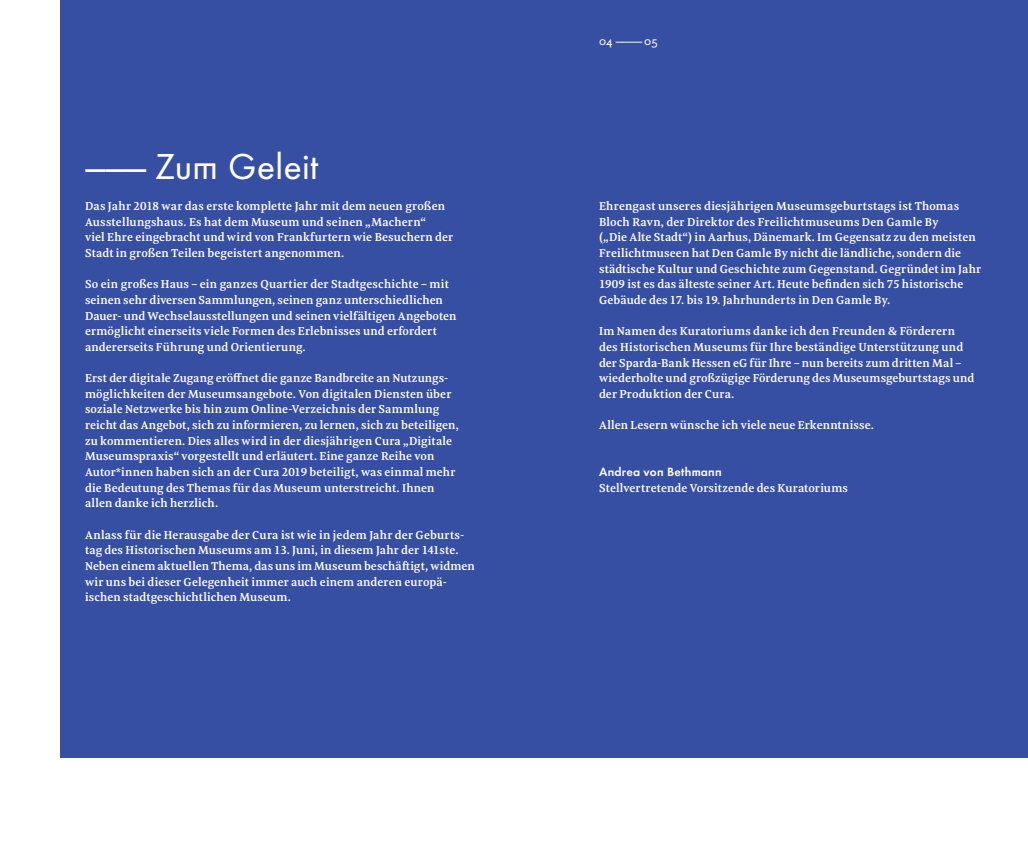
<style>
.page{position:relative;width:1028px;height:851px;background:#fff}
.page>*{position:absolute;margin:0;border:0;box-sizing:border-box;transform-origin:0 0}
.t1{font:37.5px "Futura HMF Book Os F";letter-spacing:-.005em;color:#fff}
.t2{font:600 12.5px "Futura HMF";letter-spacing:.015em;color:#fff}
.t3{font:12.5px "Futura HMF Book Os F";color:#fff}
.t4{font:600 11.88px/15.6px "Meret Pro";letter-spacing:.005em;color:#fff}
</style>
<div class="page">
<div style="left:60px;top:0;width:968px;height:757px;background:#374fa2"></div>
<h1 class="t1" style="left:85px;top:143px;width:235px">——— Zum Geleit</h1>
<p class="t4" style="left:85px;top:198px;width:370px">Das Jahr 2018 war das erste komplette Jahr mit dem neuen großen Ausstellungshaus. Es hat dem Museum und seinen „Machern“<br>viel Ehre eingebracht und wird von Frankfurtern wie Besuchern der Stadt in großen Teilen begeistert angenommen.</p>
<p class="t4" style="left:85px;top:276px;width:373px">So ein großes Haus – ein ganzes Quartier der Stadtgeschichte – mit seinen sehr diversen Sammlungen, seinen ganz unterschiedlichen Dauer- und Wechselausstellungen und seinen vielfältigen Angeboten ermöglicht einerseits viele Formen des Erlebnisses und erfordert andererseits Führung und Orientierung.</p>
<p class="t4" style="left:85px;top:370px;width:375px">Erst der digitale Zugang eröffnet die ganze Bandbreite an Nutzungs&shy;möglichkeiten der Museumsangebote. Von digitalen Diensten über soziale Netzwerke bis hin zum Online-Verzeichnis der Sammlung reicht das Angebot, sich zu informieren, zu lernen, sich zu beteiligen, zu kommentieren. Dies alles wird in der diesjährigen Cura „Digitale Museumspraxis“ vorgestellt und erläutert. Eine ganze Reihe von Autor*innen haben sich an der Cura 2019 beteiligt, was einmal mehr die Bedeutung des Themas für das Museum unterstreicht. Ihnen allen danke ich herzlich.</p>
<p class="t4" style="left:85px;top:526px;width:391px">Anlass für die Herausgabe der Cura ist wie in jedem Jahr der Geburts&shy;tag des Historischen Museums am 13. Juni, in diesem Jahr der 141ste.<br>Neben einem aktuellen Thema, das uns im Museum beschäftigt, widmen wir uns bei dieser Gelegenheit immer auch einem anderen europä&shy;ischen stadtgeschichtlichen Museum.</p>
<p class="t3" style="left:599px;top:33px;width:60px">04 ———— 05</p>
<p class="t4" style="left:599px;top:198px;width:384px">Ehrengast unseres diesjährigen Museumsgeburtstags ist Thomas Bloch Ravn, der Direktor des Freilichtmuseums Den Gamle By<br>(„Die Alte Stadt“) in Aarhus, Dänemark. Im Gegensatz zu den meisten Freilichtmuseen hat Den Gamle By nicht die ländliche, sondern die städtische Kultur und Geschichte zum Gegenstand. Gegründet im Jahr 1909 ist es das älteste seiner Art. Heute befinden sich 75 historische Gebäude des 17. bis 19. Jahrhunderts in Den Gamle By.</p>
<p class="t4" style="left:599px;top:323px;width:377px">Im Namen des Kuratoriums danke ich den Freunden &amp; Förderern des Historischen Museums für Ihre beständige Unterstützung und der Sparda-Bank Hessen eG für Ihre – nun bereits zum dritten Mal – wiederholte und großzügige Förderung des Museumsgeburtstags und der Produktion der Cura.</p>
<p class="t4" style="left:599px;top:417px;width:276px">Allen Lesern wünsche ich viele neue Erkenntnisse.</p>
<p class="t2" style="left:599px;top:463px;width:124px">Andrea von Bethmann</p>
<p class="t4" style="left:599px;top:479px;width:250px">Stellvertretende Vorsitzende des Kuratoriums</p>
</div>
